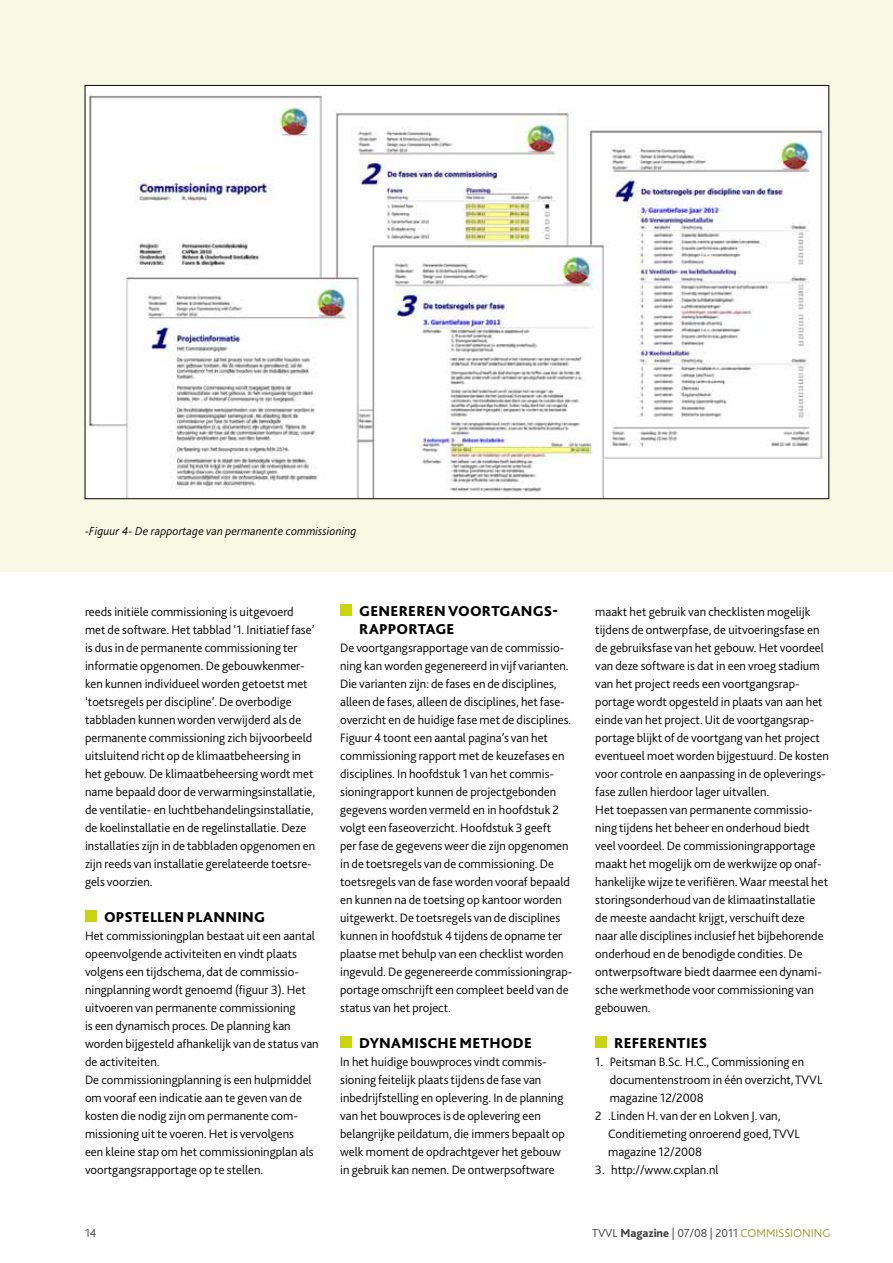
<style>
.page{position:relative;width:893px;height:1263px;background:#fff}
.page>*{position:absolute;margin:0;border:0;box-sizing:border-box;transform-origin:0 0}
.t1{font:800 15px "Bliss 2";letter-spacing:.02em;color:#000}
.t2{font:300 12.75px/18px "Bliss 2";color:#000}
.t3{font:italic 300 12px "Bliss 2";letter-spacing:.01em;color:#000}
.t4{font:300 12px "Bliss 2";color:#3e3d40}
.s1{font-weight:800}
.s2{color:#929a21}
</style>
<div class="page">
<div style="left:0;top:0;width:893px;height:571px;background:#f7f9e5"></div>
<div style="left:85px;top:911px;width:12px;height:11px;background:#c9d30e"></div>
<div style="left:340px;top:605px;width:12px;height:11px;background:#c9d30e"></div>
<div style="left:340px;top:1037px;width:12px;height:11px;background:#c9d30e"></div>
<div style="left:595px;top:1037px;width:12px;height:11px;background:#c9d30e"></div>
<img style="left:87px;top:87px;width:740px;height:410px">
<p class="t3" style="left:85px;top:524px;width:273px">-Figuur 4- De rapportage van permanente commissioning</p>
<p class="t2" style="left:85px;top:602px;width:232px">reeds initiële commissioning is uitgevoerd met de software. Het tabblad ‘1. Initiatief fase’ is dus in de permanente commissioning ter informatie opgenomen. De gebouwkenmer&shy;ken kunnen individueel worden getoetst met ‘toetsregels per discipline’. De overbodige tabbladen kunnen worden verwijderd als de permanente commissioning zich bijvoorbeeld uitsluitend richt op de klimaatbeheersing in het gebouw. De klimaatbeheersing wordt met name bepaald door de verwarmingsinstallatie, de ventilatie- en luchtbehandelingsinstallatie, de koelinstallatie en de regelinstallatie. Deze installaties zijn in de tabbladen opgenomen en zijn reeds van installatie gerelateerde toetsre&shy;gels voorzien.</p>
<p class="t1" style="left:104px;top:908px;width:163px">OPSTELLEN PLANNING</p>
<p class="t2" style="left:85px;top:926px;width:235px">Het commissioningplan bestaat uit een aantal opeenvolgende activiteiten en vindt plaats volgens een tijdschema, dat de commissio&shy;ningplanning wordt genoemd (figuur 3). Het uitvoeren van permanente commissioning<br>is een dynamisch proces. De planning kan worden bijgesteld afhankelijk van de status van de activiteiten.<br>De commissioningplanning is een hulpmiddel om vooraf een indicatie aan te geven van de kosten die nodig zijn om permanente com&shy;missioning uit te voeren. Het is vervolgens<br>een kleine stap om het commissioningplan als voortgangsrapportage op te stellen.</p>
<p class="t1" style="left:359px;top:602px;width:22px">GENEREREN</p>
<p class="t1" style="left:448px;top:602px;width:12px">VOORTGANGS</p>
<p class="t1" style="left:553px;top:602px;width:7px">-</p>
<p class="t1" style="left:359px;top:620px;width:11px">RAPPORTAGE</p>
<p class="t2" style="left:340px;top:638px;width:234px">De voortgangsrapportage van de commissio&shy;ning kan worden gegenereerd in vijf varianten.<br>Die varianten zijn: de fases en de disciplines, alleen de fases, alleen de disciplines, het fase&shy;overzicht en de huidige fase met de disciplines.<br>Figuur 4 toont een aantal pagina’s van het commissioning rapport met de keuzefases en disciplines. In hoofdstuk 1 van het commis&shy;sioningrapport kunnen de projectgebonden gegevens worden vermeld en in hoofdstuk 2 volgt een faseoverzicht. Hoofdstuk 3 geeft<br>per fase de gegevens weer die zijn opgenomen in de toetsregels van de commissioning. De toetsregels van de fase worden vooraf bepaald en kunnen na de toetsing op kantoor worden uitgewerkt. De toetsregels van de disciplines kunnen in hoofdstuk 4 tijdens de opname ter plaatse met behulp van een checklist worden ingevuld. De gegenereerde commissioningrap&shy;portage omschrijft een compleet beeld van de status van het project.</p>
<p class="t1" style="left:359px;top:1034px;width:174px">DYNAMISCHE METHODE</p>
<p class="t2" style="left:340px;top:1052px;width:226px">In het huidige bouwproces vindt commis&shy;sioning feitelijk plaats tijdens de fase van inbedrijfstelling en oplevering. In de planning van het bouwproces is de oplevering een belangrijke peildatum, die immers bepaalt op welk moment de opdrachtgever het gebouw in gebruik kan nemen. De ontwerpsoftware</p>
<p class="t2" style="left:595px;top:603px;width:235px">maakt het gebruik van checklisten mogelijk tijdens de ontwerpfase, de uitvoeringsfase en de gebruiksfase van het gebouw. Het voordeel van deze software is dat in een vroeg stadium van het project reeds een voortgangsrap&shy;portage wordt opgesteld in plaats van aan het einde van het project. Uit de voortgangsrap&shy;portage blijkt of de voortgang van het project eventueel moet worden bijgestuurd. De kosten voor controle en aanpassing in de opleverings&shy;fase zullen hierdoor lager uitvallen.<br>Het toepassen van permanente commissio&shy;ning tijdens het beheer en onderhoud biedt veel voordeel. De commissioningrapportage maakt het mogelijk om de werkwijze op onaf&shy;hankelijke wijze te verifiëren. Waar meestal het storingsonderhoud van de klimaatinstallatie de meeste aandacht krijgt, verschuift deze naar alle disciplines inclusief het bijbehorende onderhoud en de benodigde condities. De ontwerpsoftware biedt daarmee een dynami&shy;sche werkmethode voor commissioning van gebouwen.</p>
<p class="t1" style="left:614px;top:1034px;width:95px">REFERENTIES</p>
<p class="t2" style="left:595px;top:1052px;width:210px">1. Peitsman B.Sc. H.C., Commissioning en</p>
<p class="t2" style="left:610px;top:1070px;width:214px">documentenstroom in één overzicht, TVVL</p>
<p class="t2" style="left:610px;top:1089px;width:96px">magazine 12/2008</p>
<p class="t2" style="left:595px;top:1107px;width:187px">2 .Linden H. van der en Lokven J. van,</p>
<p class="t2" style="left:608px;top:1125px;width:193px">Conditiemeting onroerend goed, TVVL</p>
<p class="t2" style="left:608px;top:1143px;width:96px">magazine 12/2008</p>
<p class="t2" style="left:595px;top:1161px;width:125px">3. http://www.cxplan.nl</p>
<p class="t4" style="left:85px;top:1226px;width:13px">14</p>
<p class="t4" style="left:592px;top:1226px;width:240px">TVVL <span class="s1">Magazine</span> | 07/08 | 2011 <span class="s2">COMMISSIONING</span></p>
</div>
